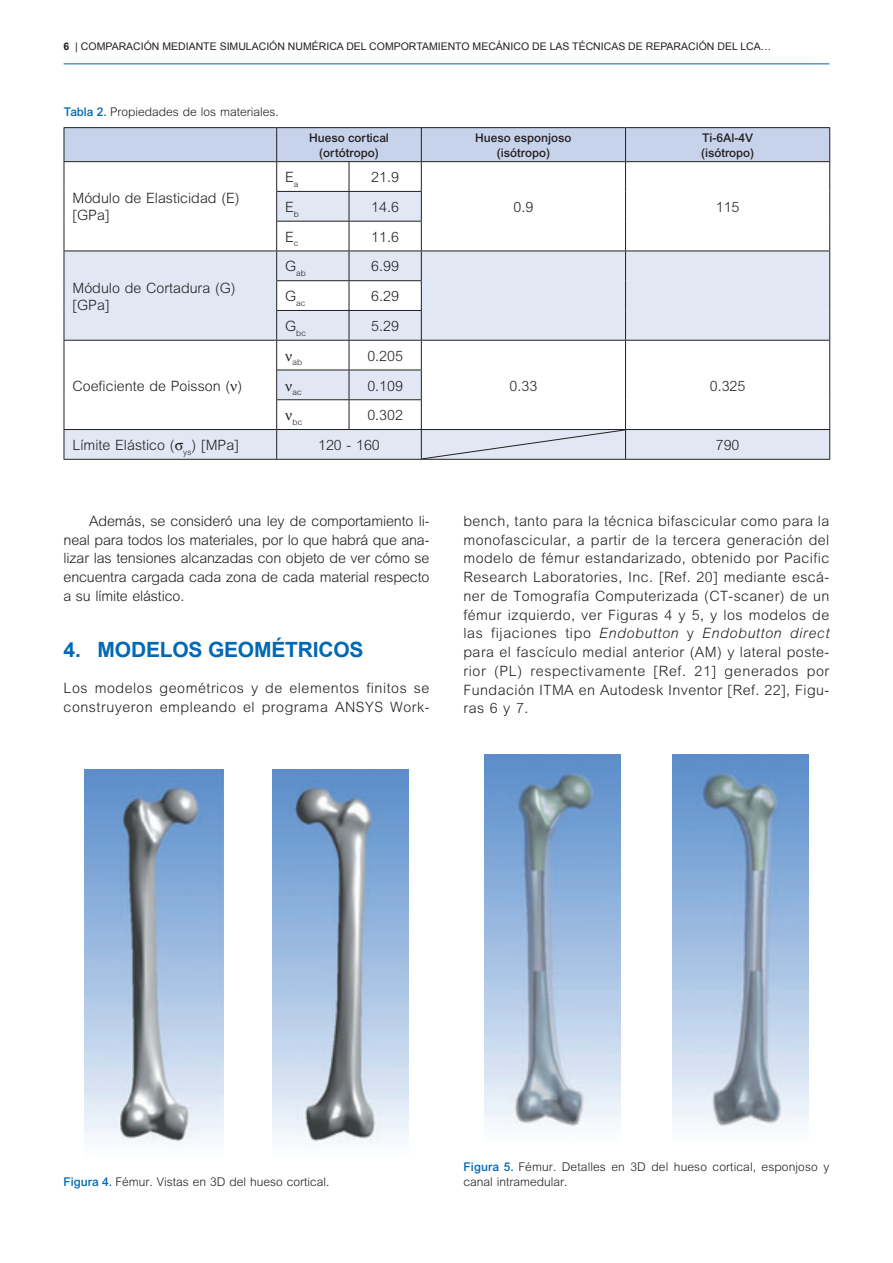
<style>
.page{position:relative;width:893px;height:1263px;background:#fff}
.page>*{position:absolute;margin:0;border:0;box-sizing:border-box;transform-origin:0 0}
.t1{font:700 21px "Arial";letter-spacing:-.01em;color:#0168b3}
.t2{font:300 14.25px/18.8px "M Arial";color:#231f20;text-align:justify}
.t3{font:300 14.25px/18.8px "M Arial";letter-spacing:.035em;color:#231f20}
.t4{font:300 12px/15px "M Arial";color:#231f20}
.t5{font:500 12px/14.4px "Arial";color:#231f20;text-align:center}
.t6{font:10.5px "Arial";color:#231f20}
.t7{font:300 8.25px "M Arial";color:#231f20}
.s1{font-weight:700}
.s2{font-family:"Arial";font-weight:500;color:#0168b3}
.s3{font-style:italic}
</style>
<div class="page">
<hr style="left:64px;top:63px;width:765px;height:1px;background:#0168b3">
<hr style="left:64px;top:127px;width:213px;height:1px;background:#231f20">
<hr style="left:277px;top:127px;width:72px;height:1px;background:#231f20">
<hr style="left:349px;top:127px;width:276px;height:1px;background:#231f20">
<hr style="left:625px;top:127px;width:205px;height:1px;background:#231f20">
<hr style="left:64px;top:459px;width:766px;height:1px;background:#231f20">
<img style="left:85px;top:769px;width:138px;height:373px">
<img style="left:272px;top:769px;width:136px;height:373px">
<img style="left:485px;top:754px;width:135px;height:373px">
<img style="left:672px;top:754px;width:136px;height:373px">
<svg style="left:64px;top:128px;width:766px;height:331px"></svg>
<p class="t6" style="left:64px;top:41px;width:709px"><span class="s1">6</span> | COMPARACIÓN MEDIANTE SIMULACIÓN NUMÉRICA DEL COMPORTAMIENTO MECÁNICO DE LAS TÉCNICAS DE REPARACIÓN DEL LCA…</p>
<p class="t4" style="left:64px;top:105px;width:216px"><span class="s2">Tabla 2.</span> Propiedades de los materiales.</p>
<p class="t2" style="left:72px;top:191px;width:169px;line-height:17.1px">Módulo de Elasticidad (E) [GPa]</p>
<p class="t2" style="left:72px;top:280px;width:165px;line-height:17.1px">Módulo de Cortadura (G) [GPa]</p>
<p class="t2" style="left:72px;top:377px;width:171px">Coeficiente de Poisson ( )</p>
<p class="t5" style="left:309px;top:132px;width:81px">Hueso cortical (ortótropo)</p>
<p class="t5" style="left:475px;top:132px;width:98px">Hueso esponjoso (isótropo)</p>
<p class="t5" style="left:701px;top:132px;width:55px;text-align:left">Ti-6Al-4V (isótropo)</p>
<p class="t2" style="left:285px;top:169px;width:15px">E<sub>a</sub></p>
<p class="t2" style="left:371px;top:169px;width:29px">21.9</p>
<p class="t2" style="left:285px;top:199px;width:10px">E</p>
<p class="t2" style="left:513px;top:199px;width:21px">0.9</p>
<p class="t2" style="left:715px;top:199px;width:25px">115</p>
<p class="t7" style="left:294px;top:211px;width:7px">b</p>
<p class="t2" style="left:371px;top:199px;width:29px">14.6</p>
<p class="t2" style="left:285px;top:229px;width:15px">E<sub>c</sub></p>
<p class="t2" style="left:371px;top:229px;width:29px">11.6</p>
<p class="t7" style="left:285px;top:270px;width:22px"><sup>G</sup>ab</p>
<p class="t2" style="left:371px;top:258px;width:29px">6.99</p>
<p class="t7" style="left:285px;top:300px;width:22px"><sup>G</sup>ac</p>
<p class="t2" style="left:371px;top:288px;width:29px">6.29</p>
<p class="t7" style="left:285px;top:330px;width:22px"><sup>G</sup>bc</p>
<p class="t2" style="left:371px;top:318px;width:29px">5.29</p>
<p class="t7" style="left:292px;top:360px;width:11px">ab</p>
<p class="t7" style="left:292px;top:389px;width:11px">ac</p>
<p class="t7" style="left:292px;top:419px;width:11px">bc</p>
<p class="t2" style="left:367px;top:348px;width:37px">0.205</p>
<p class="t2" style="left:367px;top:377px;width:37px">0.109</p>
<p class="t2" style="left:367px;top:407px;width:37px">0.302</p>
<p class="t2" style="left:509px;top:377px;width:29px">0.33</p>
<p class="t2" style="left:709px;top:377px;width:37px">0.325</p>
<p class="t2" style="left:72px;top:437px;width:168px">Límite Elástico ( <sub>ys</sub>) [MPa]</p>
<p class="t2" style="left:318px;top:437px;width:63px">120 - 160</p>
<p class="t2" style="left:715px;top:437px;width:25px">790</p>
<p class="t2" style="left:64px;top:513px;width:367px;text-indent:26px">Además, se consideró una ley de comportamiento li&shy;neal para todos los materiales, por lo que habrá que ana&shy;lizar las tensiones alcanzadas con objeto de ver cómo se encuentra cargada cada zona de cada material respecto a su límite elástico.</p>
<h1 class="t1" style="left:64px;top:638px;width:301px">4. MODELOS GEOMÉTRICOS</h1>
<p class="t3" style="left:64px;top:680px;width:367px">Los modelos geométricos y de elementos finitos se construyeron empleando el programa ANSYS Work-</p>
<p class="t2" style="left:463px;top:513px;width:367px">bench, tanto para la técnica bifascicular como para la monofascicular, a partir de la tercera generación del modelo de fémur estandarizado, obtenido por Pacific Research Laboratories, Inc. [Ref. 20] mediante escá&shy;ner de Tomografía Computerizada (CT-scaner) de un fémur izquierdo, ver Figuras 4 y 5, y los modelos de las fijaciones tipo <span class="s3">Endobutton</span> y <span class="s3">Endobutton direct </span>para el fascículo medial anterior (AM) y lateral poste&shy;rior (PL) respectivamente [Ref. 21] generados por Fundación ITMA en Autodesk Inventor [Ref. 22], Figu&shy;ras 6 y 7.</p>
<p class="t4" style="left:64px;top:1176px;width:267px"><span class="s2">Figura 4.</span> Fémur. Vistas en 3D del hueso cortical.</p>
<p class="t4" style="left:463px;top:1161px;width:367px"><span class="s2">Figura 5.</span> Fémur. Detalles en 3D del hueso cortical, esponjoso y canal intramedular.</p>
</div>
